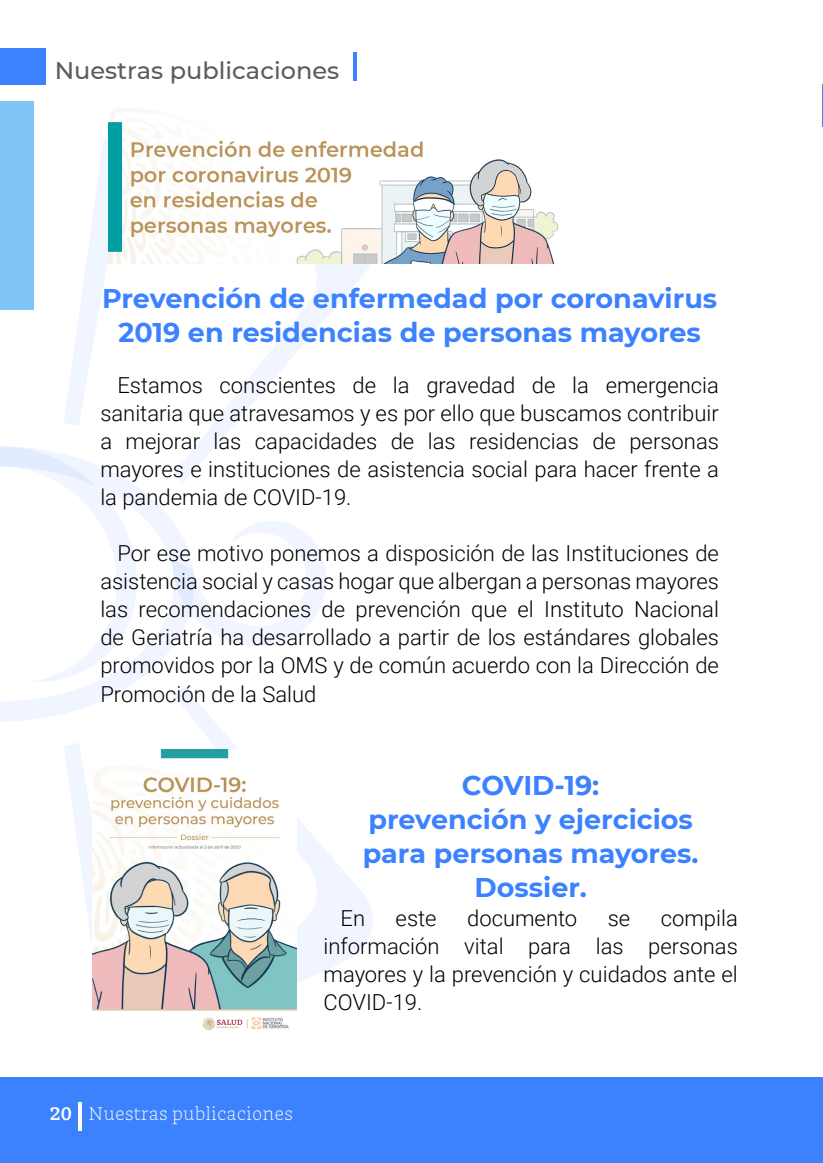
<style>
.page{position:relative;width:823px;height:1163px;background:#fff}
.page>*{position:absolute;margin:0;border:0;box-sizing:border-box;transform-origin:0 0}
.t1{font:700 27px/34px "Montserrat";color:#3c82ff;text-align:center}
.t2{font:500 24px "Montserrat";color:#5c5c5c}
.t3{font:300 22px/28px "Roboto";color:#000;text-align:justify}
.t4{font:300 18px "GMX";color:#fff}
.s1{font-weight:700}
</style>
<div class="page">
<div style="left:0;top:1077px;width:822px;height:85px;background:#3c82ff"></div>
<svg style="left:0;top:487px;width:173px;height:234px"></svg>
<svg style="left:64px;top:137px;width:58px;height:289px"></svg>
<svg style="left:142px;top:263px;width:231px;height:219px"></svg>
<svg style="left:64px;top:743px;width:29px;height:268px"></svg>
<svg style="left:139px;top:685px;width:234px;height:326px"></svg>
<svg style="left:172px;top:520px;width:154px;height:126px"></svg>
<svg style="left:0;top:446px;width:137px;height:237px"></svg>
<hr style="left:353px;top:52px;width:3px;height:29px;background:#3c82ff">
<div style="left:0;top:48px;width:46px;height:37px;background:#3c82ff"></div>
<hr style="left:78px;top:1101px;width:3px;height:29px;background:#fff">
<img style="left:93px;top:749px;width:203px;height:281px">
<div style="left:0;top:101px;width:34px;height:208px;background:#80c5f8"></div>
<img style="left:109px;top:109px;width:450px;height:154px">
<hr style="left:822px;top:84px;width:1px;height:43px;background:#3c82ff">
<p class="t2" style="left:55px;top:53px;width:286px">Nuestras publicaciones</p>
<p class="t1" style="left:102px;top:280px;width:616px">Prevención de enfermedad por coronavirus<br>2019 en residencias de personas mayores</p>
<p class="t3" style="left:100px;top:370px;width:619px;text-indent:17px">Estamos conscientes de la gravedad de la emergencia sanitaria que atravesamos y es por ello que buscamos contribuir a mejorar las capacidades de las residencias de personas mayores e instituciones de asistencia social para hacer frente a la pandemia de COVID-19.</p>
<p class="t3" style="left:100px;top:538px;width:619px;text-indent:17px">Por ese motivo ponemos a disposición de las Instituciones de asistencia social y casas hogar que albergan a personas mayores las recomendaciones de prevención que el Instituto Nacional de Geriatría ha desarrollado a partir de los estándares globales promovidos por la OMS y de común acuerdo con la Dirección de Promoción de la Salud</p>
<p class="t1" style="left:362px;top:766px;width:337px">COVID-19:<br>prevención y ejercicios para personas mayores.<br>Dossier.</p>
<p class="t3" style="left:323px;top:902px;width:415px;text-indent:337px">compila información vital para las personas mayores y la prevención y cuidados ante el COVID-19.</p>
<p class="t3" style="left:340px;top:902px;width:26px">En</p>
<p class="t3" style="left:395px;top:902px;width:42px">este</p>
<p class="t3" style="left:467px;top:902px;width:112px">documento</p>
<p class="t3" style="left:607px;top:902px;width:24px">se</p>
<p class="t4" style="left:50px;top:1102px;width:245px"><span class="s1">20</span> • Nuestras publicaciones</p>
</div>
